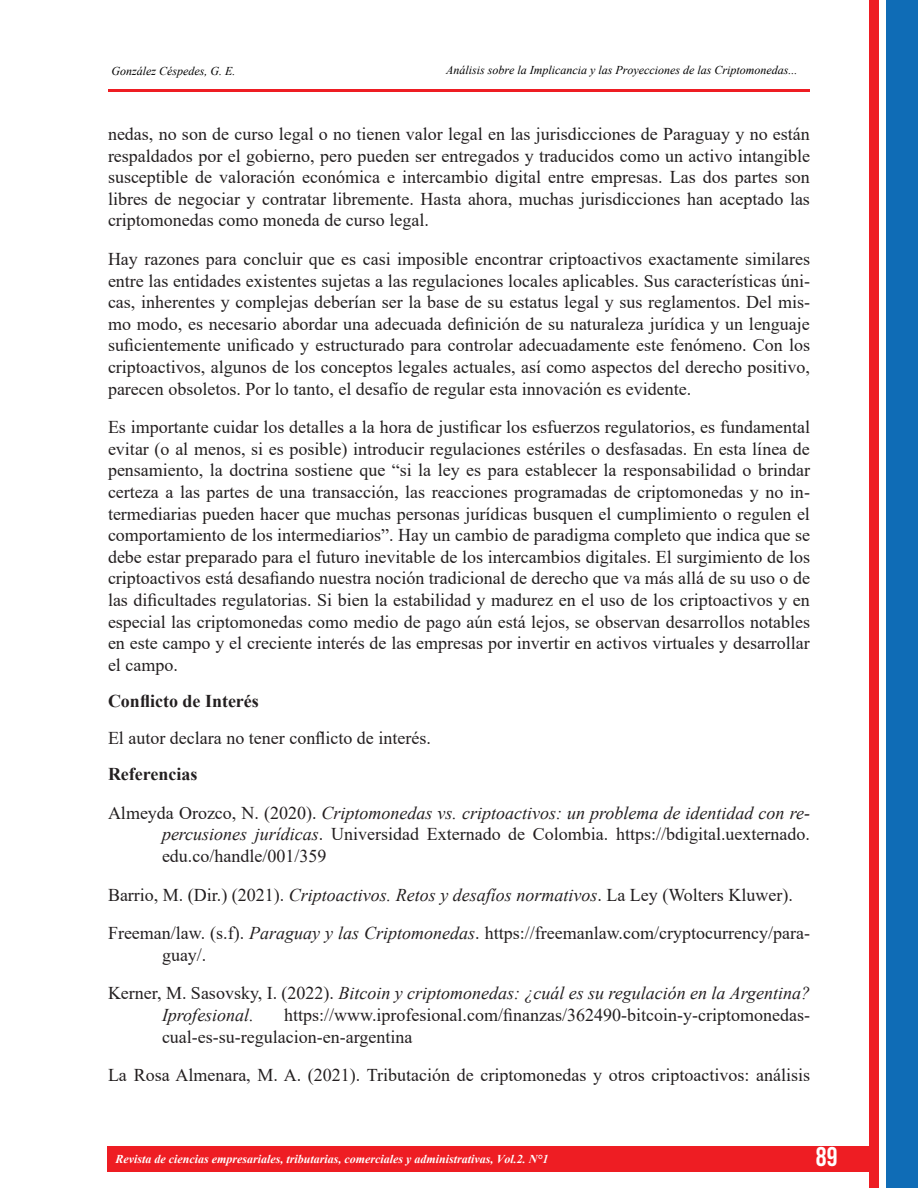
<style>
.page{position:relative;width:918px;height:1188px;background:#fff}
.page>*{position:absolute;margin:0;border:0;box-sizing:border-box;transform-origin:0 0}
.t1{font:27px "Bebas Neue";color:#fff}
.Heading_1{font:18px/21.6px "Times New Roman";color:#231f20;text-align:justify}
.t2{font:italic 18px/21.6px "Times New Roman";color:#231f20}
.Heading_1-2{font:700 18px "Times New Roman";color:#231f20}
.t3{font:italic 12px "Times New Roman";color:#000}
.t4{font:italic 700 12px "Times New Roman";color:#fff}
.s1{font-style:italic}
.s2{font-style:normal}
</style>
<div class="page">
<div style="left:108px;top:1146px;width:767px;height:26px;background:#ee1d23"></div>
<hr style="left:108px;top:89px;width:702px;height:2px;background:#ee1d23">
<div style="left:870px;top:0;width:48px;height:1188px;background:#ee1d23"></div>
<div style="left:879px;top:0;width:7px;height:1188px;background:#fff"></div>
<div style="left:886px;top:0;width:32px;height:1188px;background:#0f6cb6"></div>
<p class="t3" style="left:111px;top:62px;width:125px">González Céspedes, G. E.</p>
<p class="t3" style="left:446px;top:61px;width:353px">Análisis sobre la Implicancia y las Proyecciones de las Criptomonedas...</p>
<p class="Heading_1" style="left:108px;top:123px;width:704px">nedas, no son de curso legal o no tienen valor legal en las jurisdicciones de Paraguay y no están respaldados por el gobierno, pero pueden ser entregados y traducidos como un activo intangible susceptible de valoración económica e intercambio digital entre empresas. Las dos partes son libres de negociar y contratar libremente. Hasta ahora, muchas jurisdicciones han aceptado las criptomonedas como moneda de curso legal.</p>
<p class="Heading_1" style="left:108px;top:248px;width:704px">Hay razones para concluir que es casi imposible encontrar criptoactivos exactamente similares entre las entidades existentes sujetas a las regulaciones locales aplicables. Sus características úni&shy;cas, inherentes y complejas deberían ser la base de su estatus legal y sus reglamentos. Del mis&shy;mo modo, es necesario abordar una adecuada definición de su naturaleza jurídica y un lenguaje suficientemente unificado y estructurado para controlar adecuadamente este fenómeno. Con los criptoactivos, algunos de los conceptos legales actuales, así como aspectos del derecho positivo, parecen obsoletos. Por lo tanto, el desafío de regular esta innovación es evidente.</p>
<p class="Heading_1" style="left:108px;top:416px;width:704px">Es importante cuidar los detalles a la hora de justificar los esfuerzos regulatorios, es fundamental evitar (o al menos, si es posible) introducir regulaciones estériles o desfasadas. En esta línea de pensamiento, la doctrina sostiene que “si la ley es para establecer la responsabilidad o brindar certeza a las partes de una transacción, las reacciones programadas de criptomonedas y no in&shy;termediarias pueden hacer que muchas personas jurídicas busquen el cumplimiento o regulen el comportamiento de los intermediarios”. Hay un cambio de paradigma completo que indica que se debe estar preparado para el futuro inevitable de los intercambios digitales. El surgimiento de los criptoactivos está desafiando nuestra noción tradicional de derecho que va más allá de su uso o de las dificultades regulatorias. Si bien la estabilidad y madurez en el uso de los criptoactivos y en especial las criptomonedas como medio de pago aún está lejos, se observan desarrollos notables en este campo y el creciente interés de las empresas por invertir en activos virtuales y desarrollar el campo.</p>
<p class="Heading_1-2" style="left:108px;top:688px;width:152px">Conflicto de Interés</p>
<p class="Heading_1" style="left:108px;top:726px;width:324px">El autor declara no tener conflicto de interés.</p>
<p class="Heading_1-2" style="left:108px;top:761px;width:91px">Referencias</p>
<p class="Heading_1" style="left:162px;top:801px;width:650px;text-indent:-54px">Almeyda Orozco, N. (2020). <span class="s1">Criptomonedas vs. criptoactivos: un problema de identidad con re&shy;percusiones jurídicas</span>. Universidad Externado de Colombia. https://bdigital.uexternado. edu.co/handle/001/359</p>
<p class="Heading_1" style="left:108px;top:883px;width:686px">Barrio, M. (Dir.) (2021). <span class="s1">Criptoactivos. Retos y desafíos normativos</span>. La Ley (Wolters Kluwer).</p>
<p class="Heading_1" style="left:162px;top:922px;width:649px;text-indent:-54px">Freeman/law. (s.f). <span class="s1">Paraguay y las Criptomonedas</span>. https://freemanlaw.com/cryptocurrency/para&shy;guay/.</p>
<p class="t2" style="left:162px;top:982px;width:650px;text-indent:-54px"><span class="s2">Kerner, M. Sasovsky, I. (2022).</span> Bitcoin y criptomonedas: ¿cuál es su regulación en la Argentina?<br>Iprofesional.</p>
<p class="Heading_1" style="left:162px;top:1004px;width:650px;text-indent:122px">https://www.iprofesional.com/finanzas/362490-bitcoin-y-criptomonedas&shy;cual-es-su-regulacion-en-argentina</p>
<p class="Heading_1" style="left:108px;top:1064px;width:704px">La Rosa Almenara, M. A. (2021). Tributación de criptomonedas y otros criptoactivos: análisis</p>
<p class="t4" style="left:116px;top:1150px;width:434px">Revista de ciencias empresariales, tributarias, comerciales y administrativas, Vol.2. N°1</p>
<h1 class="t1" style="left:816px;top:1141px;width:23px">89</h1>
</div>
